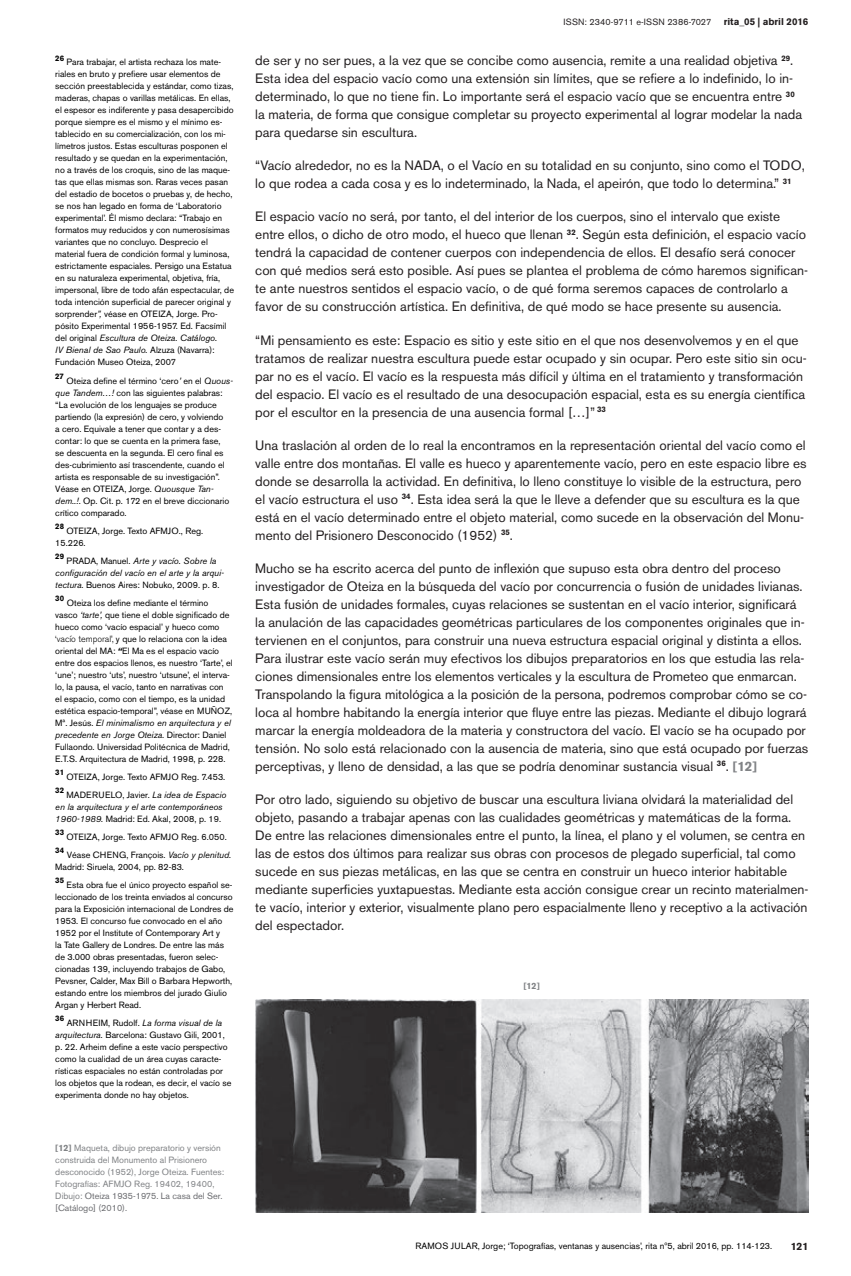
<style>
.page{position:relative;width:851px;height:1276px;background:#fff}
.page>*{position:absolute;margin:0;border:0;box-sizing:border-box;transform-origin:0 0}
.t1{font:13.5px/18px "Akzidenz Grotesk BE";color:#231f20}
.t2{font:700 10.5px "Akzidenz Grotesk BE";color:#231f20}
.t3{font:700 9.75px "Akzidenz Grotesk BE";color:#231f20}
.t4{font:9px/12px "Akzidenz Grotesk BE";color:#000}
.t5{font:italic 9px/12px "Akzidenz Grotesk BE";color:#000;text-align:center}
.t6{font:9px/12px "Akzidenz Grotesk BE";color:#808285}
.t7{font:9px "Akzidenz Grotesk BE";letter-spacing:.02em;color:#231f20}
.t8{font:700 9px "Akzidenz Grotesk BE";color:#808285}
.t9{font:700 7.8px "Akzidenz Grotesk BE";color:#000}
.s1{font-style:italic}
.s2{font-style:normal}
.s3{font-family:"Akzidenz Grotesk BE Light Os F"}
.s4{font-weight:700;font-style:italic}
.s5{font-weight:700}
.s6{color:#6a6b6f}
.s7{font-weight:700;color:#808285}
</style>
<div class="page">
<img style="left:255px;top:999px;width:553px;height:213px">
<p class="t9" style="left:55px;top:54px;width:10px">26</p>
<p class="t4" style="left:55px;top:56px;width:180px;text-indent:11px">Para trabajar, el artista rechaza los mate&shy;riales en bruto y prefiere usar elementos de sección preestablecida y estándar, como tizas, maderas, chapas o varillas metálicas. En ellas, el espesor es indiferente y pasa desapercibido porque siempre es el mismo y el mínimo es&shy;tablecido en su comercialización, con los mi&shy;límetros justos. Estas esculturas posponen el resultado y se quedan en la experimentación, no a través de los croquis, sino de las maque&shy;tas que ellas mismas son. Raras veces pasan del estadio de bocetos o pruebas y, de hecho, se nos han legado en forma de ‘Laboratorio experimental’. Él mismo declara: “Trabajo en formatos muy reducidos y con numerosísimas variantes que no concluyo. Desprecio el material fuera de condición formal y luminosa, estrictamente espaciales. Persigo una Estatua en su naturaleza experimental, objetiva, fría, impersonal, libre de todo afán espectacular, de toda intención superficial de parecer original y sorprender<span class="s1">”,</span> véase en OTEIZA, Jorge. Pro&shy;pósito Experimental 1956-1957. Ed. Facsímil del original <span class="s1">Escultura de Oteiza. Catálogo.<br>IV Bienal de Sao Paulo.</span> Alzuza (Navarra):<br>Fundación Museo Oteiza, 2007</p>
<p class="t9" style="left:55px;top:372px;width:10px">27</p>
<p class="t4" style="left:55px;top:374px;width:179px;text-indent:11px">Oteiza define el término ‘cero<span class="s1">’</span> en el <span class="s1">Quous&shy;que Tandem…!</span> con las siguientes palabras: “La evolución de los lenguajes se produce partiendo (la expresión) de cero, y volviendo<br>a cero. Equivale a tener que contar y a des&shy;contar: lo que se cuenta en la primera fase,<br>se descuenta en la segunda. El cero final es des-cubrimiento así trascendente, cuando el artista es responsable de su investigación”.<br>Véase en OTEIZA, Jorge. <span class="s1">Quousque Tan&shy;dem..!</span>. Op. Cit. p. 172 en el breve diccionario crítico comparado.</p>
<p class="t9" style="left:55px;top:522px;width:10px">28</p>
<p class="t4" style="left:55px;top:524px;width:149px;text-indent:11px">OTEIZA, Jorge. Texto AFMJO., Reg.<br>15.226.</p>
<p class="t9" style="left:55px;top:552px;width:10px">29</p>
<p class="t5" style="left:55px;top:554px;width:170px"><span class="s2">PRADA, Manuel.</span> Arte y vacío. Sobre la configuración del vacío en el arte y la arqui&shy;tectura<span class="s2">. Buenos Aires: Nobuko, 2009. p. 8.</span></p>
<p class="t9" style="left:55px;top:594px;width:11px">30</p>
<p class="t4" style="left:55px;top:596px;width:179px;text-indent:11px">Oteiza los define mediante el término vasco <span class="s1">‘tarte’,</span> que tiene el doble significado de hueco como ‘vacío espacial’ y hueco como <span class="s3">‘vacío temporal’,</span> y que lo relaciona con la idea oriental del MA: <span class="s4">“</span>El Ma es el espacio vacío entre dos espacios llenos, es nuestro ‘Tarte’, el ‘une’; nuestro ‘uts’, nuestro ‘utsune’, el interva&shy;lo, la pausa, el vacío, tanto en narrativas con<br>el espacio, como con el tiempo, es la unidad estética espacio-temporal”, véase en MUÑOZ, Mª. Jesús. <span class="s1">El minimalismo en arquitectura y el precedente en Jorge Oteiza</span>. Director: Daniel Fullaondo. Universidad Politécnica de Madrid, E.T.S. Arquitectura de Madrid, 1998, p. 228.</p>
<p class="t9" style="left:55px;top:768px;width:10px">31</p>
<p class="t4" style="left:67px;top:770px;width:160px">OTEIZA, Jorge. Texto AFMJO Reg. 7.453.</p>
<p class="t9" style="left:55px;top:786px;width:10px">32</p>
<p class="t5" style="left:55px;top:788px;width:172px;text-align:left;text-indent:11px"><span class="s2">MADERUELO, Javier.</span> La idea de Espacio en la arquitectura y el arte contemporáneos<br>1960-1989. <span class="s2">Madrid: Ed. Akal, 2008, p. 19.</span></p>
<p class="t9" style="left:55px;top:828px;width:10px">33</p>
<p class="t4" style="left:67px;top:830px;width:162px">OTEIZA, Jorge. Texto AFMJO Reg. 6.050.</p>
<p class="t9" style="left:55px;top:846px;width:11px">34</p>
<p class="t4" style="left:55px;top:848px;width:177px;text-indent:11px">Véase CHENG, François. <span class="s1">Vacío y plenitud.<br></span>Madrid: Siruela, 2004, pp. 82-83.</p>
<p class="t9" style="left:55px;top:876px;width:10px">35</p>
<p class="t4" style="left:55px;top:878px;width:180px;text-indent:11px">Esta obra fue el único proyecto español se&shy;leccionado de los treinta enviados al concurso para la Exposición internacional de Londres de 1953. El concurso fue convocado en el año 1952 por el Institute of Contemporary Art y<br>la Tate Gallery de Londres. De entre las más de 3.000 obras presentadas, fueron selec&shy;cionadas 139, incluyendo trabajos de Gabo, Pevsner, Calder, Max Bill o Barbara Hepworth, estando entre los miembros del jurado Giulio Argan y Herbert Read.</p>
<p class="t9" style="left:55px;top:1014px;width:11px">36</p>
<p class="t4" style="left:55px;top:1016px;width:178px;text-indent:11px">ARNHEIM, Rudolf. <span class="s1">La forma visual de la arquitectura.</span> Barcelona: Gustavo Gili, 2001, p. 22. Arheim define a este vacío perspectivo como la cualidad de un área cuyas caracte&shy;rísticas espaciales no están controladas por los objetos que la rodean, es decir, el vacío se experimenta donde no hay objetos.</p>
<p class="t6" style="left:55px;top:1141px;width:170px"><span class="s5">[12]</span> Maqueta, dibujo preparatorio y versión construida del Monumento al Prisionero desconocido (1952), Jorge Oteiza. Fuentes:<br>Fotografías: AFMJO Reg. 19402, 19400, Dibujo: <span class="s6">Oteiza 1935-1975. La casa del Ser. [Catálogo] (2010).</span></p>
<p class="t7" style="left:563px;top:17px;width:149px">ISSN: 2340-9711 e-ISSN 2386-7027</p>
<p class="t3" style="left:723px;top:16px;width:86px">rita_05 | abril 2016</p>
<p class="t1" style="left:255px;top:52px;width:548px">de ser y no ser pues, a la vez que se concibe como ausencia, remite a una realidad objetiva <sup>29</sup>.<br>Esta idea del espacio vacío como una extensión sin límites, que se refiere a lo indefinido, lo in&shy;determinado, lo que no tiene fin. Lo importante será el espacio vacío que se encuentra entre <sup>30 </sup>la materia, de forma que consigue completar su proyecto experimental al lograr modelar la nada para quedarse sin escultura.</p>
<p class="t1" style="left:255px;top:157px;width:551px">“Vacío alrededor, no es la NADA, o el Vacío en su totalidad en su conjunto, sino como el TODO, lo que rodea a cada cosa y es lo indeterminado, la Nada, el apeirón, que todo lo determina.” <sup>31</sup></p>
<p class="t1" style="left:255px;top:208px;width:554px">El espacio vacío no será, por tanto, el del interior de los cuerpos, sino el intervalo que existe entre ellos, o dicho de otro modo, el hueco que llenan <sup>32</sup>. Según esta definición, el espacio vacío tendrá la capacidad de contener cuerpos con independencia de ellos. El desafío será conocer con qué medios será esto posible. Así pues se plantea el problema de cómo haremos significan&shy;te ante nuestros sentidos el espacio vacío, o de qué forma seremos capaces de controlarlo a favor de su construcción artística. En definitiva, de qué modo se hace presente su ausencia.</p>
<p class="t1" style="left:255px;top:331px;width:553px">“Mi pensamiento es este: Espacio es sitio y este sitio en el que nos desenvolvemos y en el que tratamos de realizar nuestra escultura puede estar ocupado y sin ocupar. Pero este sitio sin ocu&shy;par no es el vacío. El vacío es la respuesta más difícil y última en el tratamiento y transformación del espacio. El vacío es el resultado de una desocupación espacial, esta es su energía científica por el escultor en la presencia de una ausencia formal […]” <sup>33</sup></p>
<p class="t1" style="left:255px;top:436px;width:553px">Una traslación al orden de lo real la encontramos en la representación oriental del vacío como el valle entre dos montañas. El valle es hueco y aparentemente vacío, pero en este espacio libre es donde se desarrolla la actividad. En definitiva, lo lleno constituye lo visible de la estructura, pero el vacío estructura el uso <sup>34</sup>. Esta idea será la que le lleve a defender que su escultura es la que está en el vacío determinado entre el objeto material, como sucede en la observación del Monu&shy;mento del Prisionero Desconocido (1952) <sup>35</sup>.</p>
<p class="t1" style="left:255px;top:559px;width:554px">Mucho se ha escrito acerca del punto de inflexión que supuso esta obra dentro del proceso investigador de Oteiza en la búsqueda del vacío por concurrencia o fusión de unidades livianas.<br>Esta fusión de unidades formales, cuyas relaciones se sustentan en el vacío interior, significará la anulación de las capacidades geométricas particulares de los componentes originales que in&shy;tervienen en el conjuntos, para construir una nueva estructura espacial original y distinta a ellos.<br>Para ilustrar este vacío serán muy efectivos los dibujos preparatorios en los que estudia las rela&shy;ciones dimensionales entre los elementos verticales y la escultura de Prometeo que enmarcan.<br>Transpolando la figura mitológica a la posición de la persona, podremos comprobar cómo se co&shy;loca al hombre habitando la energía interior que fluye entre las piezas. Mediante el dibujo logrará marcar la energía moldeadora de la materia y constructora del vacío. El vacío se ha ocupado por tensión. No solo está relacionado con la ausencia de materia, sino que está ocupado por fuerzas perceptivas, y lleno de densidad, a las que se podría denominar sustancia visual <sup>36</sup>. <span class="s7">[12]</span></p>
<p class="t1" style="left:255px;top:790px;width:554px">Por otro lado, siguiendo su objetivo de buscar una escultura liviana olvidará la materialidad del objeto, pasando a trabajar apenas con las cualidades geométricas y matemáticas de la forma.<br>De entre las relaciones dimensionales entre el punto, la línea, el plano y el volumen, se centra en las de estos dos últimos para realizar sus obras con procesos de plegado superficial, tal como sucede en sus piezas metálicas, en las que se centra en construir un hueco interior habitable mediante superficies yuxtapuestas. Mediante esta acción consigue crear un recinto materialmen&shy;te vacío, interior y exterior, visualmente plano pero espacialmente lleno y receptivo a la activación del espectador.</p>
<p class="t8" style="left:523px;top:980px;width:18px">[12]</p>
<p class="t4" style="left:415px;top:1239px;width:358px">RAMOS JULAR, Jorge; ‘Topografías, ventanas y ausencias’, rita nº5, abril 2016, pp. 114-123.</p>
<p class="t2" style="left:790px;top:1240px;width:19px">121</p>
</div>
